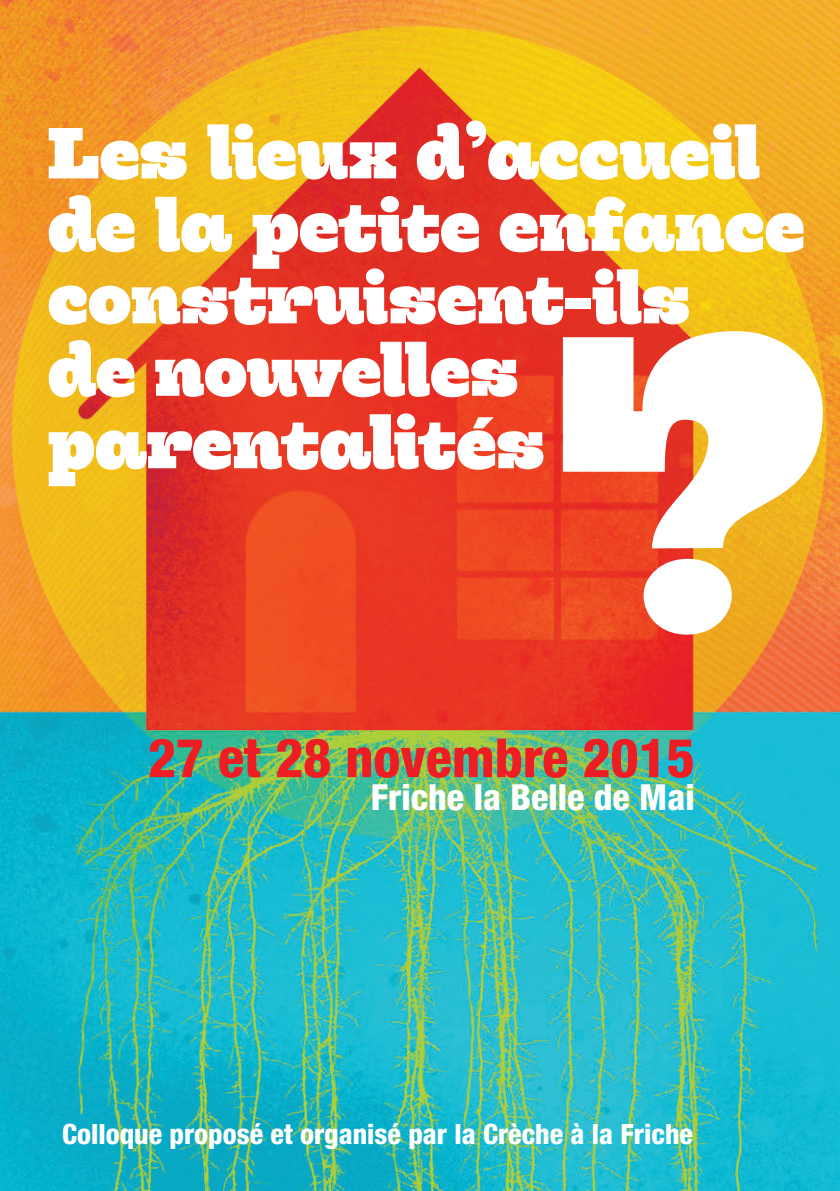
<style>
.page{position:relative;width:840px;height:1191px;background:#fff}
.page>*{position:absolute;margin:0;border:0;box-sizing:border-box;transform-origin:0 0}
.t1{font:700 385.2px "Hernandez";color:#fff}
.t2{font:700 72px/72.4px "Hernandez";letter-spacing:-.01em;color:#fff}
.t3{font:800 condensed 54px "Helvetica Neue LT Std";color:#ee1d23}
.t4{font:800 condensed 36px "Helvetica Neue LT Std";color:#fff}
.t5{font:800 condensed 28px "Helvetica Neue LT Std";color:#fff}
</style>
<div class="page">
<img style="left:0;top:0;width:839px;height:1190px">
<p class="t2" style="left:48px;top:126px;width:758px">Les lieux d’accueil de la petite enfance construisent-ils<br>de nouvelles parentalités</p>
<h1 class="t1" style="left:557px;top:359px;width:273px">?</h1>
<p class="t3" style="left:148px;top:738px;width:548px">27 et 28 novembre 2015</p>
<p class="t4" style="left:370px;top:784px;width:325px">Friche la Belle de Mai</p>
<p class="t5" style="left:62px;top:1124px;width:632px">Colloque proposé et organisé par la Crèche à la Friche</p>
</div>
